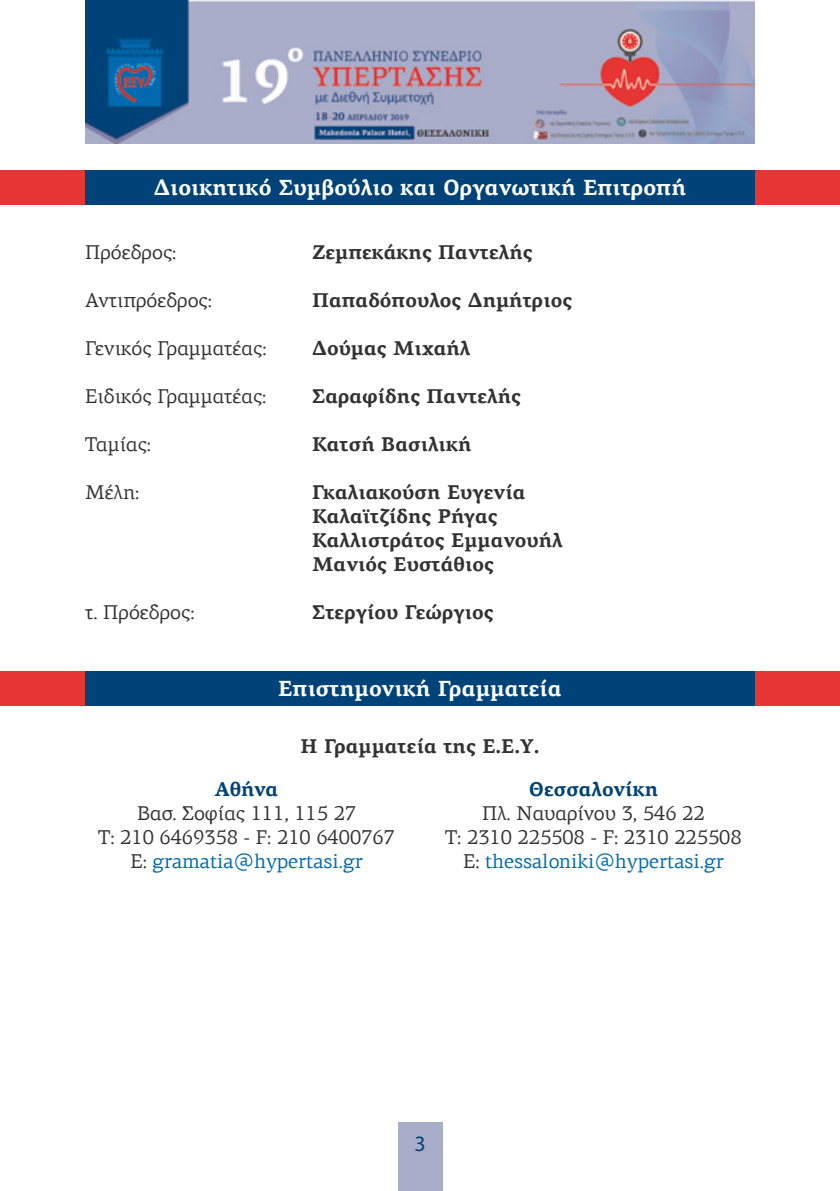
<style>
.page{position:relative;width:840px;height:1191px;background:#fff}
.page>*{position:absolute;margin:0;border:0;box-sizing:border-box;transform-origin:0 0}
.t1{font:700 22px "PF Agora Serif Pro";color:#fff}
.t2{font:22px "Myriad Pro";color:#004378}
.t3{font:20px/24px "PF Agora Serif Pro";color:#323232;text-align:center}
.t4{font:700 20px/24px "PF Agora Serif Pro";color:#323232}
.t5{font:700 20px "PF Agora Serif Pro";color:#004378}
.s1{color:#006aaf}
</style>
<div class="page">
<div style="left:397px;top:1123px;width:45px;height:68px;background:#aaadca"></div>
<div style="left:0;top:170px;width:839px;height:34px;background:#e73535"></div>
<img style="left:85px;top:0;width:669px;height:144px">
<div style="left:0;top:671px;width:839px;height:34px;background:#e73535"></div>
<div style="left:85px;top:671px;width:669px;height:34px;background:#004378"></div>
<div style="left:85px;top:170px;width:669px;height:34px;background:#004378"></div>
<p class="t1" style="left:154px;top:174px;width:533px">Διοικητικό Συμβούλιο και Οργανωτική Επιτροπή</p>
<p class="t3" style="left:85px;top:240px;width:93px">Πρόεδρος:</p>
<p class="t4" style="left:312px;top:241px;width:222px">Ζεμπεκάκης Παντελής</p>
<p class="t3" style="left:85px;top:288px;width:128px">Αντιπρόεδρος:</p>
<p class="t4" style="left:312px;top:289px;width:261px">Παπαδόπουλος Δημήτριος</p>
<p class="t3" style="left:85px;top:336px;width:183px">Γενικός Γραμματέας:</p>
<p class="t4" style="left:312px;top:337px;width:160px">Δούμας Μιχαήλ</p>
<p class="t3" style="left:85px;top:384px;width:183px">Ειδικός Γραμματέας:</p>
<p class="t4" style="left:312px;top:385px;width:210px">Σαραφίδης Παντελής</p>
<p class="t3" style="left:85px;top:432px;width:67px">Ταμίας:</p>
<p class="t4" style="left:312px;top:433px;width:161px">Κατσή Βασιλική</p>
<p class="t3" style="left:85px;top:480px;width:56px">Μέλη:</p>
<p class="t4" style="left:312px;top:481px;width:252px">Γκαλιακούση Ευγενία<br>Καλαϊτζίδης Ρήγας<br>Καλλιστράτος Εμμανουήλ<br>Μανιός Ευστάθιος</p>
<p class="t3" style="left:85px;top:600px;width:111px">τ. Πρόεδρος:</p>
<p class="t4" style="left:312px;top:601px;width:183px">Στεργίου Γεώργιος</p>
<p class="t1" style="left:278px;top:675px;width:285px">Επιστημονική Γραμματεία</p>
<p class="t4" style="left:300px;top:735px;width:240px">Η Γραμματεία της Ε.Ε.Υ.</p>
<p class="t5" style="left:215px;top:777px;width:65px">Αθήνα</p>
<p class="t3" style="left:98px;top:801px;width:298px">Βασ. Σοφίας 111, 115 27<br>Τ: 210 6469358 - F: 210 6400767<br>E: <span class="s1">gramatia@hypertasi.gr</span></p>
<p class="t5" style="left:528px;top:777px;width:131px">Θεσσαλονίκη</p>
<p class="t3" style="left:445px;top:801px;width:298px">Πλ. Ναυαρίνου 3, 546 22<br>Τ: 2310 225508 - F: 2310 225508<br>E: <span class="s1">thessaloniki@hypertasi.gr</span></p>
<p class="t2" style="left:414px;top:1129px;width:13px">3</p>
</div>
